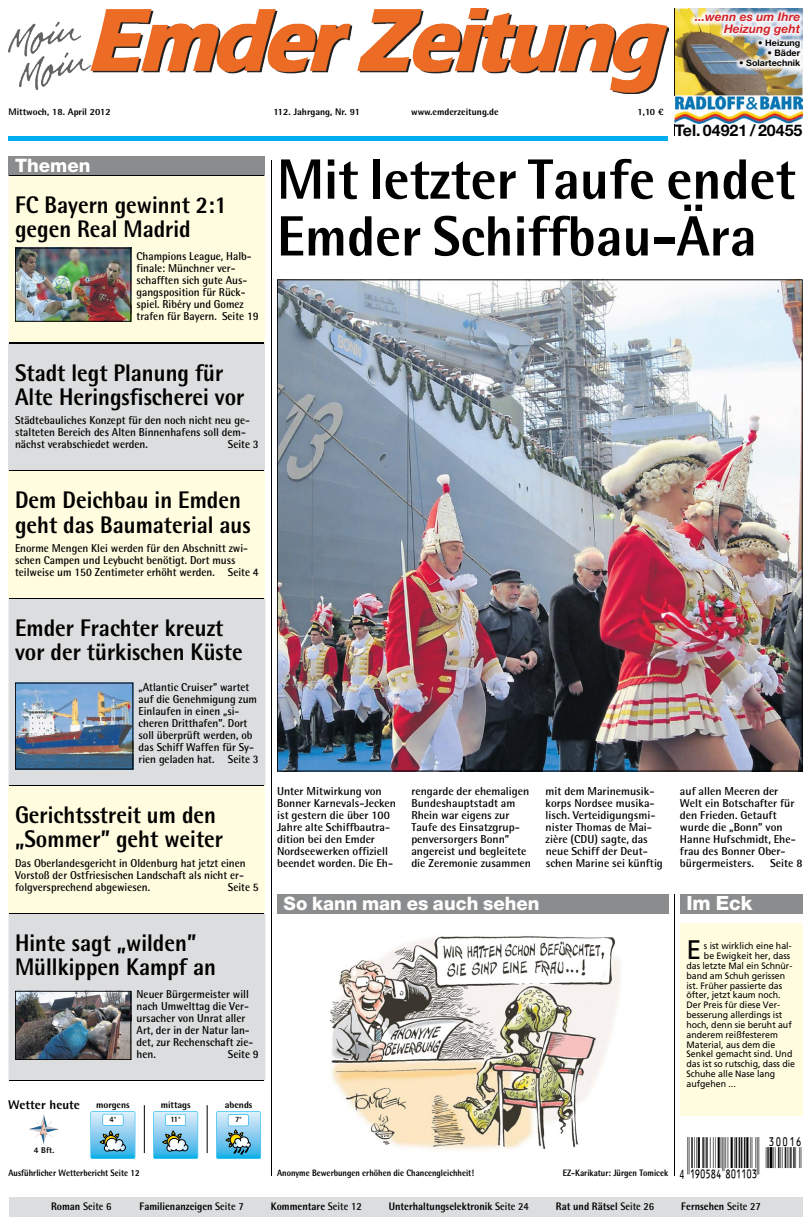
<style>
.page{position:relative;width:811px;height:1225px;background:#fff}
.page>*{position:absolute;margin:0;border:0;box-sizing:border-box;transform-origin:0 0}
.t1{font:800 56.8px/56.8px "Rotis Semi Sans";color:#000;scale:.95 1}
.t2{font:41.5px "Ean Bwr P36";color:#000;scale:.7 1}
.t3{font:26.8px "Frutiger";color:#000}
.t4{font:800 24px/24px "Rotis Semi Sans";color:#000;scale:.92 1}
.t5{font:800 19.7px "Helvetica Neue";color:#fff}
.t6{font:800 18.6px "Helvetica Neue";color:#fff}
.t7{font:700 16px "Helvetica Neue";color:#000}
.t8{font:condensed 13.1px "Frutiger";color:#000;scale:.7 1}
.t9{font:800 12.7px "Rotis Semi Sans";color:#000}
.t10{font:italic 700 12px/12px "Helvetica Neue";color:#d2232a;text-align:right}
.t11{font:700 11.5px/12px "Rotis Semi Sans";color:#000;scale:.95 1}
.t12{font:700 11.5px/12px "Rotis Semi Sans";color:#000}
.t13{font:800 10.9px "Rotis Semi Sans";color:#000;scale:.92 1}
.t14{font:700 10.9px "Rotis Semi Sans";color:#000;scale:.92 1}
.t15{font:800 9.5px "Rotis Semi Sans";color:#000}
.t16{font:800 9.5px "Agfa Rotis Semisans";color:#000}
.t17{font:9.3px "Frutiger";color:#000;scale:.95 1}
.t18{font:800 9.3px "Rotis Semi Sans";color:#000;scale:.9 1}
.t19{font:700 9px "Helvetica Neue";color:#000}
.t20{font:800 8.4px "Rotis Semi Sans";color:#000}
.t21{font:800 8.1px "Rotis Semi Sans";color:#000;scale:.95 1}
.s1{font-weight:800}
.s2{font-weight:700}
</style>
<div class="page">
<div style="left:277px;top:893px;width:391px;height:20px;background:#8a8c8e"></div>
<img style="left:9px;top:9px;width:659px;height:85px">
<div style="left:9px;top:136px;width:659px;height:5px;background:#00aeef"></div>
<div style="left:9px;top:1196px;width:793px;height:20px;background:#dcddde"></div>
<img style="left:331px;top:936px;width:290px;height:214px">
<img style="left:29px;top:1114px;width:17px;height:30px">
<svg style="left:90px;top:1111px;width:45px;height:48px"></svg>
<svg style="left:153px;top:1111px;width:45px;height:48px"></svg>
<svg style="left:216px;top:1111px;width:45px;height:48px"></svg>
<img style="left:39px;top:1119px;width:9px;height:16px">
<hr style="left:207px;top:1105px;width:1px;height:48px;background:#000">
<hr style="left:144px;top:1105px;width:1px;height:48px;background:#000">
<div style="left:9px;top:156px;width:256px;height:20px;background:#8a8c8e"></div>
<div style="left:9px;top:176px;width:256px;height:167px;background:#fffcdf"></div>
<hr style="left:10px;top:176px;width:254px;height:1px;background:#000">
<div style="left:9px;top:471px;width:256px;height:127px;background:#fffcdf"></div>
<hr style="left:10px;top:471px;width:254px;height:1px;background:#000">
<img style="left:17px;top:250px;width:112px;height:69px">
<div style="left:15px;top:248px;width:116px;height:73px;border:1px solid #000"></div>
<div style="left:9px;top:785px;width:256px;height:128px;background:#fffcdf"></div>
<div style="left:9px;top:343px;width:256px;height:128px;background:#dcddde"></div>
<hr style="left:10px;top:343px;width:254px;height:1px;background:#000">
<hr style="left:10px;top:470px;width:254px;height:1px;background:#000">
<div style="left:9px;top:598px;width:256px;height:187px;background:#dcddde"></div>
<hr style="left:10px;top:598px;width:254px;height:1px;background:#000">
<hr style="left:10px;top:785px;width:254px;height:1px;background:#000">
<img style="left:17px;top:685px;width:114px;height:82px">
<div style="left:680px;top:893px;width:122px;height:20px;background:#8a8c8e"></div>
<div style="left:680px;top:923px;width:122px;height:192px;background:#fffcdf"></div>
<img style="left:279px;top:281px;width:521px;height:488px">
<div style="left:9px;top:913px;width:256px;height:167px;background:#dcddde"></div>
<hr style="left:10px;top:913px;width:254px;height:1px;background:#000">
<hr style="left:10px;top:1080px;width:254px;height:1px;background:#000">
<img style="left:17px;top:993px;width:112px;height:65px">
<div style="left:15px;top:991px;width:116px;height:69px;border:1px solid #000"></div>
<hr style="left:271px;top:160px;width:1px;height:1015px;background:#000">
<hr style="left:674px;top:9px;width:1px;height:127px;background:#000">
<hr style="left:674px;top:893px;width:1px;height:282px;background:#000">
<img style="left:675px;top:9px;width:127px;height:86px">
<img style="left:689px;top:8px;width:113px;height:63px">
<img style="left:694px;top:12px;width:107px;height:55px">
<img style="left:675px;top:97px;width:127px;height:26px">
<p class="t10" style="left:695px;top:11px;width:107px">...wenn es um Ihre<br>Heizung geht</p>
<p class="t19" style="left:758px;top:37px;width:44px">• Heizung</p>
<p class="t19" style="left:767px;top:47px;width:34px">• Bäder</p>
<p class="t19" style="left:739px;top:57px;width:63px">• Solartechnik</p>
<p class="t15" style="left:9px;top:106px;width:104px">Mittwoch, 18. April 2012</p>
<p class="t15" style="left:274px;top:106px;width:88px">112. Jahrgang, Nr. 91</p>
<p class="t15" style="left:411px;top:106px;width:89px">www.emderzeitung.de</p>
<p class="t16" style="left:637px;top:106px;width:28px">1,10 €</p>
<h3 class="t7" style="left:675px;top:120px;width:129px">Tel. 04921 / 20455</h3>
<h3 class="t6" style="left:15px;top:154px;width:77px">Themen</h3>
<h3 class="t4" style="left:15px;top:193px;width:232px">FC Bayern gewinnt 2:1 gegen Real Madrid</h3>
<p class="t11" style="left:136px;top:250px;width:130px">Champions League, Halb&shy;finale: Münchner ver&shy;schafften sich gute Aus&shy;gangsposition für Rück&shy;spiel. Ribéry und Gomez trafen für Bayern. Seite 19</p>
<h3 class="t4" style="left:15px;top:360px;width:251px">Stadt legt Planung für<br>Alte Heringsfischerei vor</h3>
<p class="t11" style="left:15px;top:414px;width:249px">Städtebauliches Konzept für den noch nicht neu ge&shy;stalteten Bereich des Alten Binnenhafens soll dem&shy;nächst verabschiedet werden.</p>
<p class="t11" style="left:228px;top:438px;width:34px">Seite 3</p>
<h3 class="t4" style="left:15px;top:488px;width:258px">Dem Deichbau in Emden geht das Baumaterial aus</h3>
<p class="t11" style="left:15px;top:542px;width:258px">Enorme Mengen Klei werden für den Abschnitt zwi&shy;schen Campen und Leybucht benötigt. Dort muss teilweise um 150 Zentimeter erhöht werden. Seite 4</p>
<h3 class="t4" style="left:15px;top:616px;width:249px">Emder Frachter kreuzt vor der türkischen Küste</h3>
<p class="t11" style="left:139px;top:680px;width:128px">„Atlantic Cruiser” wartet auf die Genehmigung zum<br>Einlaufen in einen „si&shy;cheren Dritthafen”. Dort soll überprüft werden, ob das Schiff Waffen für Sy&shy;rien geladen hat. Seite 3</p>
<h3 class="t4" style="left:15px;top:802px;width:228px">Gerichtsstreit um den „Sommer” geht weiter</h3>
<p class="t11" style="left:15px;top:856px;width:244px">Das Oberlandesgericht in Oldenburg hat jetzt einen<br>Vorstoß der Ostfriesischen Landschaft als nicht er&shy;folgversprechend abgewiesen.</p>
<p class="t11" style="left:228px;top:880px;width:34px">Seite 5</p>
<h3 class="t4" style="left:15px;top:930px;width:220px">Hinte sagt „wilden”<br>Müllkippen Kampf an</h3>
<p class="t11" style="left:137px;top:987px;width:124px">Neuer Bürgermeister will nach Umwelttag die Ver&shy;ursacher von Unrat aller<br>Art, der in der Natur lan&shy;det, zur Rechenschaft zie&shy;hen.</p>
<p class="t11" style="left:228px;top:1047px;width:34px">Seite 9</p>
<p class="t9" style="left:8px;top:1096px;width:73px">Wetter heute</p>
<p class="t20" style="left:34px;top:1144px;width:22px">4 Bft.</p>
<p class="t15" style="left:96px;top:1098px;width:35px">morgens</p>
<p class="t15" style="left:161px;top:1098px;width:32px">mittags</p>
<p class="t15" style="left:225px;top:1098px;width:29px">abends</p>
<p class="t21" style="left:110px;top:1114px;width:9px">4°</p>
<p class="t21" style="left:170px;top:1114px;width:12px">11°</p>
<p class="t21" style="left:235px;top:1114px;width:9px">7°</p>
<p class="t18" style="left:9px;top:1167px;width:147px">Ausführlicher Wetterbericht Seite 12</p>
<h1 class="t1" style="left:277px;top:150px;width:547px">Mit letzter Taufe endet<br>Emder Schiffbau-Ära</h1>
<p class="t12" style="left:277px;top:784px;width:120px">Unter Mitwirkung von<br>Bonner Karnevals-Jecken ist gestern die über 100<br>Jahre alte Schiffbautra&shy;dition bei den Emder<br>Nordseewerken offiziell beendet worden. Die Eh-</p>
<p class="t12" style="left:411px;top:784px;width:121px">rengarde der ehemaligen<br>Bundeshauptstadt am<br>Rhein war eigens zur<br>Taufe des Einsatzgrup&shy;penversorgers Bonn” angereist und begleitete die Zeremonie zusammen</p>
<p class="t12" style="left:545px;top:784px;width:119px">mit dem Marinemusik&shy;korps Nordsee musika&shy;lisch. Verteidigungsmi&shy;nister Thomas de Mai&shy;zière (CDU) sagte, das neue Schiff der Deut&shy;schen Marine sei künftig</p>
<p class="t12" style="left:680px;top:784px;width:117px">auf allen Meeren der<br>Welt ein Botschafter für den Frieden. Getauft wurde die „Bonn” von<br>Hanne Hufschmidt, Ehe&shy;frau des Bonner Ober&shy;bürgermeisters.</p>
<p class="t12" style="left:770px;top:856px;width:34px">Seite 8</p>
<h3 class="t6" style="left:284px;top:892px;width:257px">So kann man es auch sehen</h3>
<h3 class="t5" style="left:686px;top:891px;width:68px">Im Eck</h3>
<h3 class="t3" style="left:686px;top:934px;width:16px">E</h3>
<p class="t17" style="left:704px;top:940px;width:94px">s ist wirklich eine hal-</p>
<p class="t17" style="left:704px;top:950px;width:92px">be Ewigkeit her, dass</p>
<p class="t17" style="left:686px;top:960px;width:113px">das letzte Mal ein Schnür-</p>
<p class="t17" style="left:686px;top:970px;width:105px">band am Schuh gerissen</p>
<p class="t17" style="left:686px;top:979px;width:102px">ist. Früher passierte das</p>
<p class="t17" style="left:686px;top:989px;width:101px">öfter, jetzt kaum noch.</p>
<p class="t17" style="left:686px;top:999px;width:100px">Der Preis für diese Ver-</p>
<p class="t17" style="left:686px;top:1009px;width:102px">besserung allerdings ist</p>
<p class="t17" style="left:686px;top:1019px;width:112px">hoch, denn sie beruht auf</p>
<p class="t17" style="left:686px;top:1029px;width:98px">anderem reißfesterem</p>
<p class="t17" style="left:686px;top:1038px;width:95px">Material, aus dem die</p>
<p class="t17" style="left:686px;top:1048px;width:113px">Senkel gemacht sind. Und</p>
<p class="t17" style="left:686px;top:1058px;width:116px">das ist so rutschig, dass die</p>
<p class="t17" style="left:686px;top:1068px;width:95px">Schuhe alle Nase lang</p>
<p class="t17" style="left:686px;top:1078px;width:53px">aufgehen ...</p>
<p class="t18" style="left:277px;top:1167px;width:220px">Anonyme Bewerbungen erhöhen die Chancengleichheit!</p>
<p class="t18" style="left:563px;top:1167px;width:119px">EZ-Karikatur: Jürgen Tomicek</p>
<h2 class="t2" style="left:687px;top:1137px;width:164px">!1J05IE-IABBAD!:N;K;K;L;Q</h2>
<p class="t8" style="left:680px;top:1166px;width:8px">4</p>
<p class="t14" style="left:51px;top:1199px;width:67px"><span class="s1">Roman</span> Seite 6</p>
<p class="t13" style="left:139px;top:1199px;width:115px">Familienanzeigen <span class="s2">Seite 7</span></p>
<p class="t13" style="left:271px;top:1199px;width:100px">Kommentare <span class="s2">Seite 12</span></p>
<p class="t13" style="left:389px;top:1199px;width:154px">Unterhaltungselektronik <span class="s2">Seite 24</span></p>
<p class="t13" style="left:556px;top:1199px;width:108px">Rat und Rätsel <span class="s2">Seite 26</span></p>
<p class="t13" style="left:681px;top:1199px;width:88px">Fernsehen <span class="s2">Seite 27</span></p>
</div>
